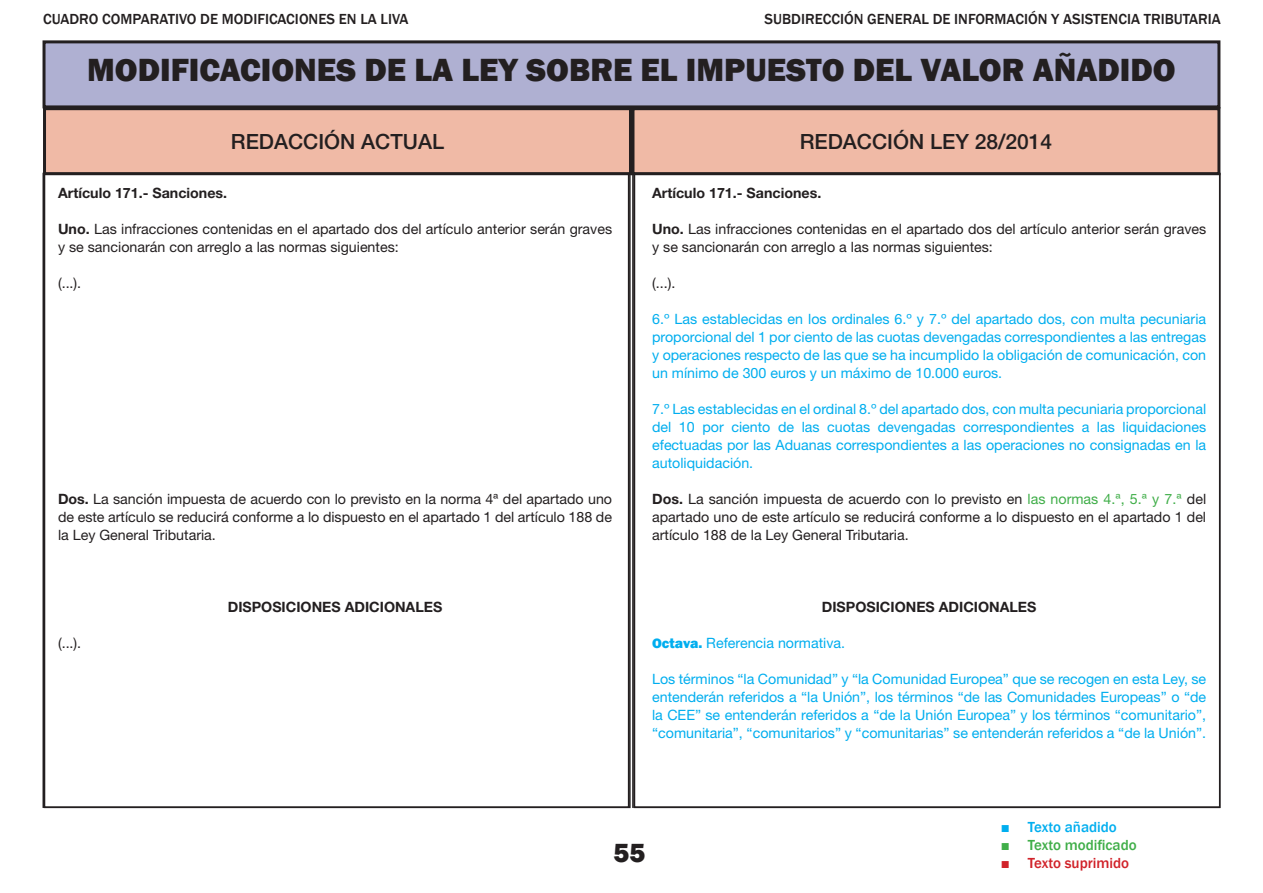
<style>
.page{position:relative;width:1263px;height:893px;background:#fff}
.page>*{position:absolute;margin:0;border:0;box-sizing:border-box;transform-origin:0 0}
.t1{font:800 33px "Franklin Gothic";color:#231f20}
.t2{font:800 27px "Franklin Gothic";color:#231f20}
.t3{font:500 21px "Helvetica Neue LT Std";color:#231f20}
.t4{font:500 15px "Franklin Gothic";color:#231f20}
.t5{font:500 15px "Franklin Gothic";color:#40ae49}
.t6{font:500 15px "Franklin Gothic";color:#d1232a}
.t7{font:500 15px "Franklin Gothic";color:#00aeef}
.Cuerpo_de_texto_Ley{font:14.25px/18px "Helvetica Neue LT Std";color:#00aeef;text-align:justify}
.Cuerpo_de_texto_Ley-2{font:14.25px/18px "Helvetica Neue LT Std";color:#231f20}
.Título_Indice_Ley{font:700 14.25px "Helvetica Neue LT Std";color:#231f20}
.Cuerpo_de_texto_Ley-3{font:700 14.25px "Helvetica Neue LT Std";color:#231f20}
.s1{font-weight:700}
.s2{color:#40ae49}
.s3{font-family:"Franklin Gothic";font-weight:800}
.s4{font-family:"Times New Roman";font-weight:700}
</style>
<div class="page">
<div style="left:44px;top:42px;width:1175px;height:65px;background:#afb0d2"></div>
<div style="left:43px;top:40px;width:1177px;height:68px;border:3px solid #231f20"></div>
<div style="left:633px;top:109px;width:586px;height:65px;background:#f0baa6"></div>
<div style="left:631px;top:107px;width:589px;height:68px;border:3px solid #231f20"></div>
<div style="left:45px;top:109px;width:585px;height:65px;background:#f0baa6"></div>
<div style="left:43px;top:107px;width:589px;height:68px;border:3px solid #231f20"></div>
<hr style="left:632px;top:173px;width:2px;height:635px;background:#231f20">
<p class="t4" style="left:43px;top:10px;width:367px">CUADRO COMPARATIVO DE MODIFICACIONES EN LA LIVA</p>
<p class="t4" style="left:764px;top:10px;width:458px">SUBDIRECCIÓN GENERAL DE INFORMACIÓN Y ASISTENCIA TRIBUTARIA</p>
<h1 class="t1" style="left:87px;top:49px;width:1090px">MODIFICACIONES DE LA LEY SOBRE EL IMPUESTO DEL VALOR AÑADIDO</h1>
<h3 class="t3" style="left:231px;top:129px;width:215px">REDACCIÓN ACTUAL</h3>
<h3 class="t3" style="left:800px;top:129px;width:254px">REDACCIÓN LEY 28/2014</h3>
<p class="Cuerpo_de_texto_Ley-3" style="left:652px;top:184px;width:171px">Artículo 171.‑ Sanciones.</p>
<p class="Cuerpo_de_texto_Ley-2" style="left:652px;top:220px;width:556px"><span class="s1">Uno.</span> Las infracciones contenidas en el apartado dos del artículo anterior serán graves y se sancionarán con arreglo a las normas siguientes:</p>
<p class="Cuerpo_de_texto_Ley-2" style="left:652px;top:274px;width:25px">(...).</p>
<p class="Cuerpo_de_texto_Ley" style="left:652px;top:310px;width:556px">6.º Las establecidas en los ordinales 6.º y 7.º del apartado dos, con multa pecuniaria proporcional del 1 por ciento de las cuotas devengadas correspondientes a las entregas y operaciones respecto de las que se ha incumplido la obligación de comunicación, con un mínimo de 300 euros y un máximo de 10.000 euros.</p>
<p class="Cuerpo_de_texto_Ley" style="left:652px;top:400px;width:556px">7.º Las establecidas en el ordinal 8.º del apartado dos, con multa pecuniaria proporcional del 10 por ciento de las cuotas devengadas correspondientes a las liquidaciones efectuadas por las Aduanas correspondientes a las operaciones no consignadas en la autoliquidación.</p>
<p class="Cuerpo_de_texto_Ley-2" style="left:652px;top:490px;width:556px;text-align:justify"><span class="s1">Dos.</span> La sanción impuesta de acuerdo con lo previsto en <span class="s2">las normas 4.ª, 5.ª y 7.ª</span> del apartado uno de este artículo se reducirá conforme a lo dispuesto en el apartado 1 del artículo 188 de la Ley General Tributaria.</p>
<p class="Cuerpo_de_texto_Ley-3" style="left:58px;top:184px;width:171px">Artículo 171.‑ Sanciones.</p>
<p class="Cuerpo_de_texto_Ley-2" style="left:58px;top:220px;width:556px"><span class="s1">Uno.</span> Las infracciones contenidas en el apartado dos del artículo anterior serán graves y se sancionarán con arreglo a las normas siguientes:</p>
<p class="Cuerpo_de_texto_Ley-2" style="left:58px;top:274px;width:25px">(...).</p>
<p class="Cuerpo_de_texto_Ley-2" style="left:58px;top:490px;width:556px;text-align:justify"><span class="s1">Dos.</span> La sanción impuesta de acuerdo con lo previsto en la norma 4ª del apartado uno de este artículo se reducirá conforme a lo dispuesto en el apartado 1 del artículo 188 de la Ley General Tributaria.</p>
<p class="Cuerpo_de_texto_Ley-2" style="left:58px;top:634px;width:25px">(...).</p>
<p class="Título_Indice_Ley" style="left:228px;top:598px;width:216px">DISPOSICIONES ADICIONALES</p>
<p class="Título_Indice_Ley" style="left:822px;top:598px;width:216px">DISPOSICIONES ADICIONALES</p>
<p class="Cuerpo_de_texto_Ley" style="left:652px;top:634px;width:194px"><span class="s3">Octava.</span> Referencia normativa.</p>
<p class="Cuerpo_de_texto_Ley" style="left:652px;top:670px;width:556px">Los términos “la Comunidad” y “la Comunidad Europea” que se recogen en esta Ley, se entenderán referidos a “la Unión”, los términos “de las Comunidades Europeas” o “de la CEE” se entenderán referidos a “de la Unión Europea” y los términos “comunitario”, “comunitaria”, “comunitarios” y “comunitarias” se entenderán referidos a “de la Unión”.</p>
<h2 class="t2" style="left:613px;top:835px;width:33px">55</h2>
<p class="t7" style="left:1001px;top:817px;width:118px"><span class="s4">■</span> Texto añadido</p>
<p class="t5" style="left:1001px;top:835px;width:137px"><span class="s4">■</span> Texto modificado</p>
<p class="t6" style="left:1001px;top:853px;width:130px"><span class="s4">■</span> Texto suprimido</p>
</div>
